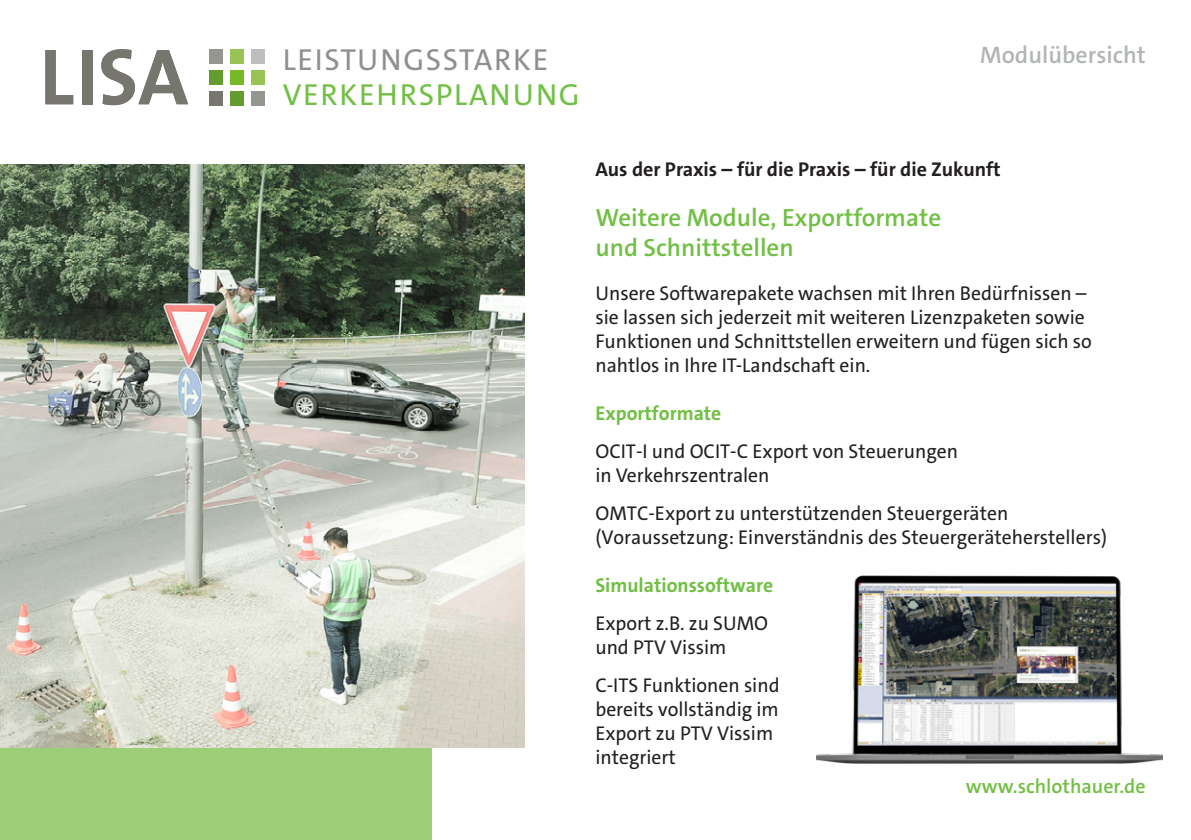
<style>
.page{position:relative;width:1191px;height:840px;background:#fff}
.page>*{position:absolute;margin:0;border:0;box-sizing:border-box;transform-origin:0 0}
.t1{font:30.6px "The Sans C4 s";letter-spacing:.055em;color:#8f8f8d}
.t2{font:30.6px "The Sans C4 s";letter-spacing:.055em;color:#71bf44}
.t3{font:600 25px/30px "The Sans C4 s";color:#71bf44}
.t4{font:600 24px "The Sans C4 s";color:#b2b5b5}
.t5{font:20px/24px "The Sans C4 s";color:#231f20}
.t6{font:700 20px "The Sans C4 s";color:#231f20}
.t7{font:700 20px "The Sans C4 s";color:#71bf44}
.t8{font:600 20px "The Sans C4 s";color:#71bf44}
</style>
<div class="page">
<div style="left:0;top:230px;width:431px;height:609px;background:#9cce77"></div>
<div style="left:208px;top:49px;width:14px;height:14px;background:#969691"></div>
<div style="left:208px;top:70px;width:14px;height:14px;background:#649c30"></div>
<div style="left:208px;top:91px;width:14px;height:14px;background:#76766e"></div>
<div style="left:229px;top:49px;width:14px;height:14px;background:#99c455"></div>
<div style="left:229px;top:70px;width:14px;height:14px;background:#76b828"></div>
<div style="left:229px;top:91px;width:14px;height:14px;background:#649c30"></div>
<div style="left:250px;top:49px;width:14px;height:14px;background:#bebebe"></div>
<div style="left:250px;top:70px;width:14px;height:14px;background:#99c455"></div>
<div style="left:250px;top:91px;width:14px;height:14px;background:#969691"></div>
<svg style="left:45px;top:50px;width:28px;height:54px"></svg>
<div style="left:82px;top:50px;width:11px;height:54px;background:#76766e"></div>
<svg style="left:101px;top:49px;width:87px;height:56px"></svg>
<img style="left:0;top:164px;width:524px;height:583px">
<img style="left:816px;top:575px;width:346px;height:188px">
<h1 class="t1" style="left:283px;top:40px;width:267px">LEISTUNGSSTARKE</h1>
<h1 class="t2" style="left:283px;top:75px;width:298px">VERKEHRSPLANUNG</h1>
<p class="t4" style="left:980px;top:40px;width:167px">Modulübersicht</p>
<p class="t6" style="left:595px;top:156px;width:407px">Aus der Praxis – für die Praxis – für die Zukunft</p>
<p class="t3" style="left:595px;top:203px;width:347px">Weitere Module, Exportformate und Schnittstellen</p>
<p class="t5" style="left:595px;top:281px;width:498px">Unsere Softwarepakete wachsen mit Ihren Bedürfnissen – sie lassen sich jederzeit mit weiteren Lizenzpaketen sowie Funktionen und Schnittstellen erweitern und fügen sich so nahtlos in Ihre IT-Landschaft ein.</p>
<p class="t7" style="left:595px;top:400px;width:127px">Exportformate</p>
<p class="t5" style="left:595px;top:439px;width:364px">OCIT-I und OCIT-C Export von Steuerungen in Verkehrszentralen</p>
<p class="t5" style="left:595px;top:501px;width:513px">OMTC-Export zu unterstützenden Steuergeräten (Voraussetzung: Einverständnis des Steuergeräteherstellers)</p>
<p class="t7" style="left:595px;top:572px;width:179px">Simulationssoftware</p>
<p class="t5" style="left:595px;top:611px;width:174px">Export z.B. zu SUMO und PTV Vissim</p>
<p class="t5" style="left:595px;top:673px;width:186px">C-ITS Funktionen sind bereits vollständig im<br>Export zu PTV Vissim integriert</p>
<p class="t8" style="left:965px;top:772px;width:181px">www.schlothauer.de</p>
</div>
